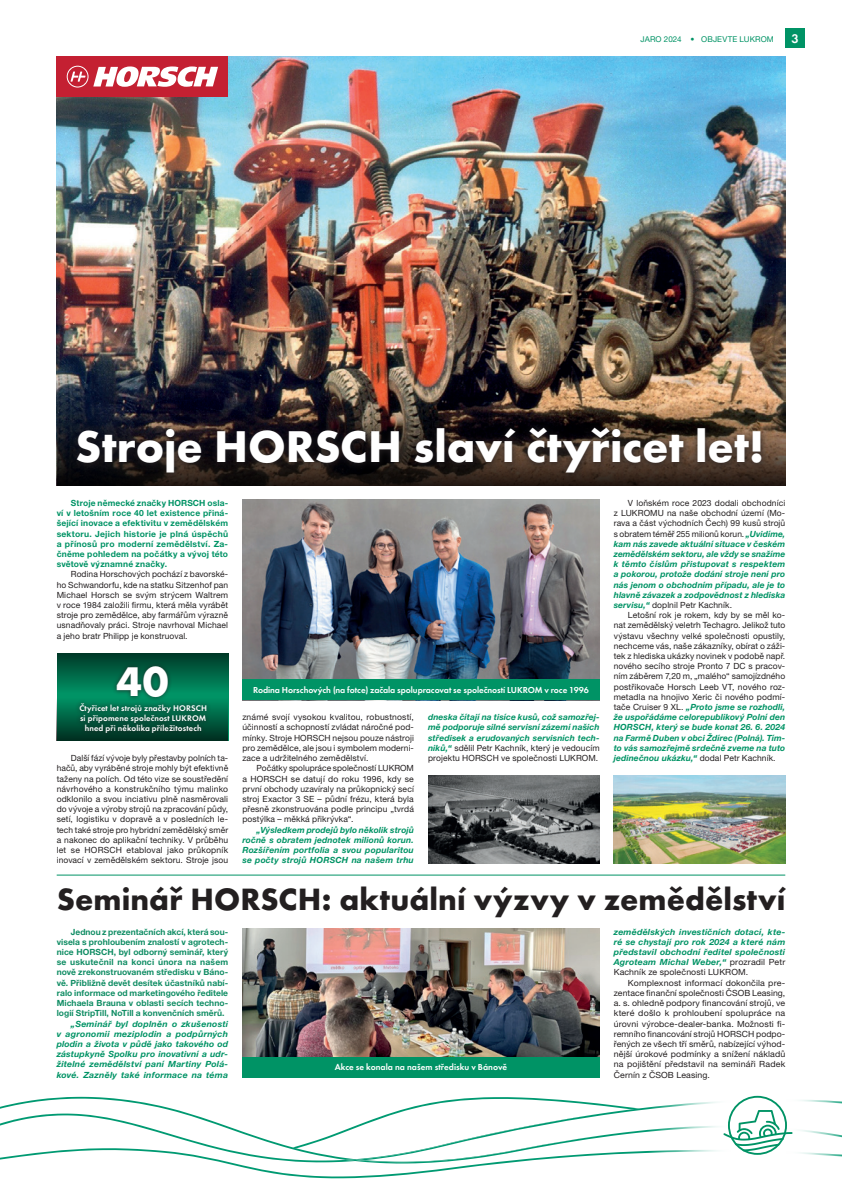
<style>
.page{position:relative;width:842px;height:1191px;background:#fff}
.page>*{position:absolute;margin:0;border:0;box-sizing:border-box;transform-origin:0 0}
.t1{font:700 46.1px "Futura TOT";color:#fff}
.t2{font:700 43px "Futura TOT";color:#fff}
.t3{font:700 32px "Futura TOT";letter-spacing:.005em;color:#231f20}
.t4{font:600 13px "Futura TOT";color:#fff}
.t5{font:600 9px "Futura TOT";letter-spacing:-.005em;color:#fff}
.t6{font:8.5px/10.2px "Helvetica Neue LT Pro";letter-spacing:.01em;color:#231f20;text-align:justify}
.t7{font:italic 700 8.5px/10.2px "Helvetica Neue LT Pro";letter-spacing:.015em;color:#009365;text-align:justify}
.t8{font:italic 700 8.5px/10.2px "Helvetica Neue LT Pro";letter-spacing:.015em;color:#009365;text-align:justify;scale:1.04 1}
.t9{font:8.5px/10.2px "Helvetica Neue LT Pro";letter-spacing:.01em;color:#231f20;text-align:justify;scale:1.04 1}
.t10{font:700 8.5px/10.2px "Helvetica Neue LT Pro";letter-spacing:.005em;color:#108d64;text-align:justify}
.t11{font:700 8.5px/10.2px "Helvetica Neue LT Pro";letter-spacing:.02em;color:#009365;text-align:justify}
.t12{font:600 8.5px/10px "Futura TOT";letter-spacing:.015em;color:#fff;text-align:center}
.t13{font:8px "Helvetica Neue LT Pro";letter-spacing:.01em;color:#009365}
.s1{font-weight:400;font-style:normal;color:#231f20}
.s2{font-weight:700;font-style:italic;color:#009365}
</style>
<div class="page">
<div style="left:785px;top:29px;width:20px;height:19px;background:#009365"></div>
<svg style="left:0;top:1095px;width:842px;height:84px"></svg>
<img style="left:57px;top:57px;width:728px;height:343px">
<img style="left:57px;top:400px;width:728px;height:85px">
<svg style="left:70px;top:422px;width:699px;height:59px;background:#29201d"></svg>
<img style="left:428px;top:775px;width:172px;height:88px">
<img style="left:614px;top:775px;width:171px;height:88px">
<hr style="left:57px;top:874px;width:728px;height:1px;background:#009365">
<div style="left:57px;top:653px;width:171px;height:87px;background:#009365"></div>
<div style="left:57px;top:697px;width:171px;height:43px;background:linear-gradient(to bottom,#009365,#002f20)"></div>
<div style="left:57px;top:653px;width:171px;height:39px;background:linear-gradient(to bottom,#003827,#008f62)"></div>
<div style="left:75px;top:699px;width:136px;height:38px;background:#231f20;opacity:.8"></div>
<div style="left:112px;top:662px;width:60px;height:39px;background:#231f20;opacity:.8"></div>
<img style="left:242px;top:500px;width:358px;height:179px">
<div style="left:242px;top:679px;width:358px;height:21px;background:#009365"></div>
<img style="left:242px;top:928px;width:357px;height:128px">
<div style="left:242px;top:1056px;width:357px;height:21px;background:#009365"></div>
<div style="left:57px;top:57px;width:171px;height:40px;background:#c42032"></div>
<svg style="left:67px;top:66px;width:151px;height:22px"></svg>
<p class="t13" style="left:641px;top:34px;width:135px">JARO 2024 • OBJEVTE LUKROM</p>
<h3 class="t4" style="left:791px;top:31px;width:9px">3</h3>
<h1 class="t1" style="left:75px;top:418px;width:691px">Stroje HORSCH slaví čtyřicet let!</h1>
<p class="t7" style="left:614px;top:497px;width:173px;text-indent:14px"><span class="s1">V loňském roce 2023 dodali obchodníci z LUKROMU na naše obchodní území (Mo&shy;rava a část východních Čech) 99 kusů strojů s obratem téměř 255 milionů korun.</span> „Uvidíme, kam nás zavede aktuální situace v českém zemědělském sektoru, ale vždy se snažíme k těmto číslům přistupovat s respektem a pokorou, protože dodání stroje není pro nás jenom o obchodním případu, ale je to hlavně závazek a zodpovědnost z hlediska servisu,“ <span class="s1">doplnil Petr Kachník.</span></p>
<p class="t6" style="left:614px;top:610px;width:173px;text-indent:14px">Letošní rok je rokem, kdy by se měl ko&shy;nat zemědělský veletrh Techagro. Jelikož tuto výstavu všechny velké společnosti opustily, nechceme vás, naše zákazníky, obírat o záži&shy;tek z hlediska ukázky novinek v podobě např. nového secího stroje Pronto 7 DC s pracov&shy;ním záběrem 7,20 m, „malého“ samojízdného postřikovače Horsch Leeb VT, nového roz&shy;metadla na hnojivo Xeric či nového podmí&shy;tače Cruiser 9 XL. <span class="s2">„Proto jsme se rozhodli, že uspořádáme celorepublikový Polní den HORSCH, který se bude konat 26. 6. 2024 na Farmě Duben v obci Ždírec (Polná). Tím&shy;to vás samozřejmě srdečně zveme na tuto</span></p>
<p class="t11" style="left:57px;top:497px;width:173px;text-indent:14px">Stroje německé značky HORSCH osla&shy;ví v letošním roce 40 let existence přiná&shy;šející inovace a efektivitu v zemědělském sektoru. Jejich historie je plná úspěchů a přínosů pro moderní zemědělství. Za&shy;čněme pohledem na počátky a vývoj této světově významné značky.</p>
<p class="t6" style="left:57px;top:569px;width:173px;text-indent:14px">Rodina Horschových pochází z bavorské&shy;ho Schwandorfu, kde na statku Sitzenhof pan Michael Horsch se svým strýcem Waltrem v roce 1984 založili firmu, která měla vyrábět stroje pro zemědělce, aby farmářům výrazně usnadňovaly práci. Stroje navrhoval Michael a jeho bratr Philipp je konstruoval.</p>
<h2 class="t2" style="left:116px;top:655px;width:54px">40</h2>
<p class="t5" style="left:253px;top:685px;width:337px">Rodina Horschových (na fotce) začala spolupracovat se společností LUKROM v roce 1996</p>
<p class="t12" style="left:79px;top:703px;width:129px">Čtyřicet let strojů značky HORSCH si připomene společnost LUKROM hned při několika příležitostech</p>
<p class="t7" style="left:428px;top:712px;width:173px">dneska čítají na tisíce kusů, což samozřej&shy;mě podporuje silné servisní zázemí našich středisek a erudovaných servisních tech&shy;niků,“ <span class="s1">sdělil Petr Kachník, který je vedoucím projektu HORSCH ve společnosti LUKROM.</span></p>
<p class="t6" style="left:242px;top:712px;width:173px">známé svojí vysokou kvalitou, robustností, účinností a schopností zvládat náročné pod&shy;mínky. Stroje HORSCH nejsou pouze nástroji pro zemědělce, ale jsou i symbolem moderni&shy;zace a udržitelného zemědělství.</p>
<p class="t6" style="left:242px;top:763px;width:173px;text-indent:14px">Počátky spolupráce společností LUKROM a HORSCH se datují do roku 1996, kdy se první obchody uzavíraly na průkopnický secí stroj Exactor 3 SE – půdní frézu, která byla přesně zkonstruována podle principu „tvrdá postýlka – měkká přikrývka“.</p>
<p class="t7" style="left:242px;top:824px;width:173px;text-indent:14px">„Výsledkem prodejů bylo několik strojů ročně s obratem jednotek milionů korun.<br>Rozšířením portfolia a svou popularitou se počty strojů HORSCH na našem trhu</p>
<p class="t6" style="left:71px;top:753px;width:159px">Další fází vývoje byly přestavby polních ta-</p>
<p class="t7" style="left:614px;top:753px;width:163px">jedinečnou ukázku,“ <span class="s1">dodal Petr Kachník.</span></p>
<p class="t6" style="left:57px;top:763px;width:173px">hačů, aby vyráběné stroje mohly být efektivně taženy na polích. Od této vize se soustředění návrhového a konstrukčního týmu malinko odklonilo a svou inciativu plně nasměrovali do vývoje a výroby strojů na zpracování půdy, setí, logistiku v dopravě a v posledních le&shy;tech také stroje pro hybridní zemědělský směr a nakonec do aplikační techniky. V průběhu let se HORSCH etabloval jako průkopník inovací v zemědělském sektoru. Stroje jsou</p>
<h3 class="t3" style="left:57px;top:879px;width:730px">Seminář HORSCH: aktuální výzvy v zemědělství</h3>
<p class="t10" style="left:57px;top:926px;width:173px;text-indent:14px">Jednou z prezentačních akcí, která sou&shy;visela s prohloubením znalostí v agrotech&shy;nice HORSCH, byl odborný seminář, který se uskutečnil na konci února na našem nově zrekonstruovaném středisku v Báno&shy;vě. Přibližně devět desítek účastníků nabí&shy;ralo informace od marketingového ředitele Michaela Brauna v oblasti secích techno&shy;logií StripTill, NoTill a konvenčních směrů.</p>
<p class="t8" style="left:57px;top:1018px;width:166px;text-indent:14px">„Seminář byl doplněn o zkušenosti v agronomii meziplodin a podpůrných plodin a života v půdě jako takového od zástupkyně Spolku pro inovativní a udr&shy;žitelné zemědělství paní Martiny Polá&shy;kové. Zazněly také informace na téma</p>
<p class="t8" style="left:614px;top:926px;width:166px">zemědělských investičních dotací, kte&shy;ré se chystají pro rok 2024 a které nám představil obchodní ředitel společnosti Agroteam Michal Weber,“ <span class="s1">prozradil Petr Kachník ze společnosti LUKROM.</span></p>
<p class="t9" style="left:614px;top:977px;width:166px;text-indent:14px">Komplexnost informací dokončila pre&shy;zentace finanční společnosti ČSOB Leasing, a. s. ohledně podpory financování strojů, ve které došlo k prohloubení spolupráce na úrovni výrobce-dealer-banka. Možnosti fi&shy;remního financování strojů HORSCH podpo&shy;řených ze všech tří směrů, nabízející výhod&shy;nější úrokové podmínky a snížení nákladů na pojištění představil na semináři Radek Černín z ČSOB Leasing.</p>
<p class="t5" style="left:335px;top:1062px;width:174px">Akce se konala na našem středisku v Bánově</p>
</div>
